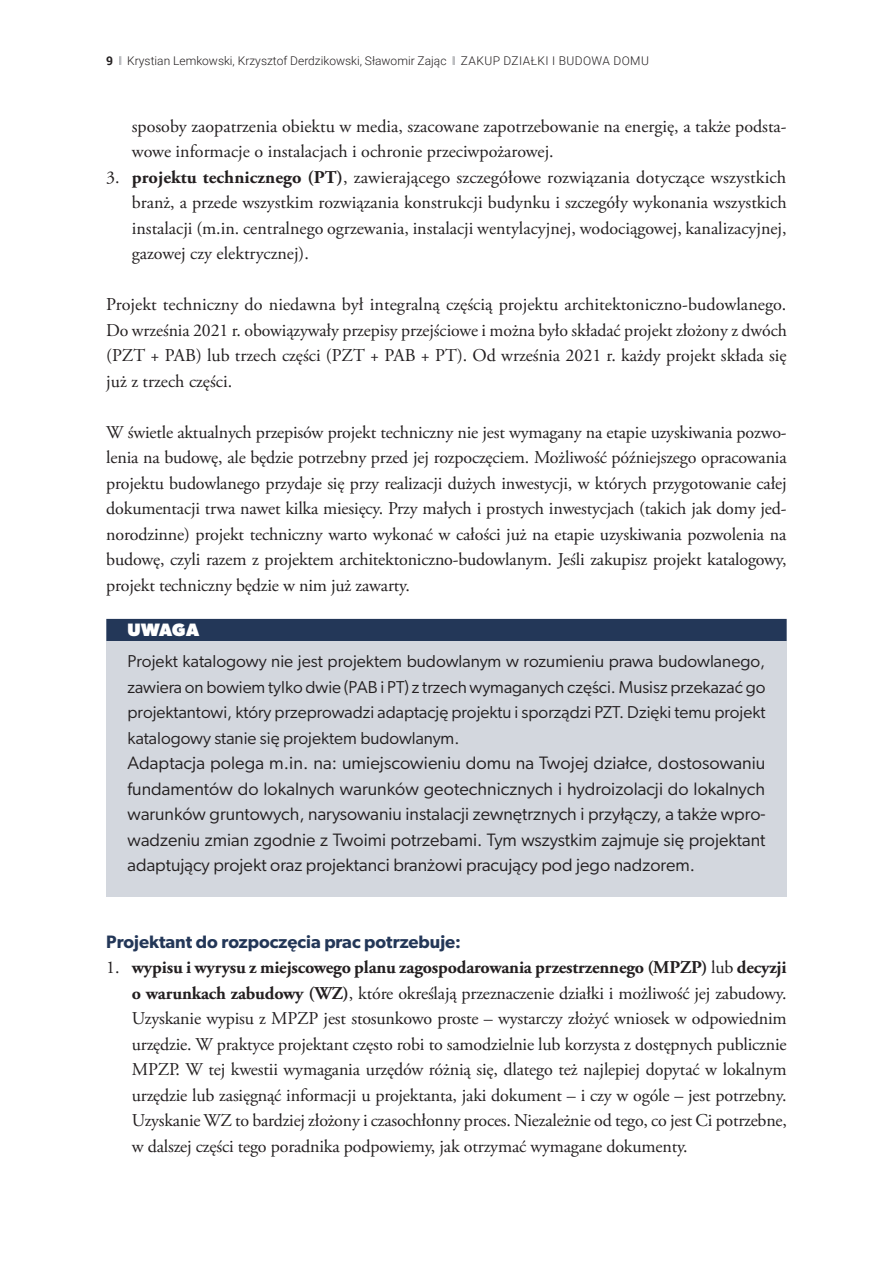
<style>
.page{position:relative;width:893px;height:1263px;background:#fff}
.page>*{position:absolute;margin:0;border:0;box-sizing:border-box;transform-origin:0 0}
.text{font:18px/25.5px "Adobe Garamond Pro";color:#231f20;text-align:justify}
.box_txt{font:18px/25.5px "Gibson";color:#231f20;text-align:justify}
.h4_tyt{font:600 18px "Gibson";color:#233758}
.box_tyt{font:800 18px "Gibson";letter-spacing:.015em;color:#fff}
.box_txt_sr{font:17.25px/25.5px "Gibson";color:#231f20;text-align:justify}
.t1{font:300 12px "Roboto";color:#231f20}
.s1{font-weight:700}
</style>
<div class="page">
<svg style="left:119px;top:56px;width:2px;height:9px"></svg>
<svg style="left:453px;top:56px;width:2px;height:9px"></svg>
<div style="left:106px;top:619px;width:681px;height:28px;background:#233758"></div>
<div style="left:106px;top:641px;width:681px;height:128px;background:#d3d7de"></div>
<div style="left:106px;top:742px;width:681px;height:154px;background:#d3d7de"></div>
<p class="t1" style="left:106px;top:52px;width:544px"><span class="s1">9</span> Krystian Lemkowski, Krzysztof Derdzikowski, Sławomir Zając ZAKUP DZIAŁKI I BUDOWA DOMU</p>
<p class="text" style="left:132px;top:114px;width:656px">sposoby zaopatrzenia obiektu w media, szacowane zapotrzebowanie na energię, a także podsta&shy;wowe informacje o instalacjach i ochronie przeciwpożarowej.</p>
<p class="text" style="left:132px;top:165px;width:656px;text-indent:-26px">3. <span class="s1">projektu technicznego (PT)</span>, zawierającego szczegółowe rozwiązania dotyczące wszystkich branż, a przede wszystkim rozwiązania konstrukcji budynku i szczegóły wykonania wszystkich instalacji (m.in. centralnego ogrzewania, instalacji wentylacyjnej, wodociągowej, kanalizacyjnej, gazowej czy elektrycznej).</p>
<p class="text" style="left:106px;top:292px;width:682px">Projekt techniczny do niedawna był integralną częścią projektu architektoniczno-budowlanego.<br>Do września 2021 r. obowiązywały przepisy przejściowe i można było składać projekt złożony z dwóch (PZT + PAB) lub trzech części (PZT + PAB + PT). Od września 2021 r. każdy projekt składa się już z trzech części.</p>
<p class="text" style="left:106px;top:420px;width:682px">W świetle aktualnych przepisów projekt techniczny nie jest wymagany na etapie uzyskiwania pozwo&shy;lenia na budowę, ale będzie potrzebny przed jej rozpoczęciem. Możliwość późniejszego opracowania projektu budowlanego przydaje się przy realizacji dużych inwestycji, w których przygotowanie całej dokumentacji trwa nawet kilka miesięcy. Przy małych i prostych inwestycjach (takich jak domy jed&shy;norodzinne) projekt techniczny warto wykonać w całości już na etapie uzyskiwania pozwolenia na budowę, czyli razem z projektem architektoniczno-budowlanym. Jeśli zakupisz projekt katalogowy, projekt techniczny będzie w nim już zawarty.</p>
<p class="box_tyt" style="left:128px;top:619px;width:73px">UWAGA</p>
<p class="box_txt_sr" style="left:128px;top:648px;width:639px">Projekt katalogowy nie jest projektem budowlanym w rozumieniu prawa budowlanego, zawiera on bowiem tylko dwie (PAB i PT) z trzech wymaganych części. Musisz przekazać go projektantowi, który przeprowadzi adaptację projektu i sporządzi PZT. Dzięki temu projekt katalogowy stanie się projektem budowlanym.</p>
<p class="box_txt" style="left:128px;top:750px;width:639px">Adaptacja polega m.in. na: umiejscowieniu domu na Twojej działce, dostosowaniu fundamentów do lokalnych warunków geotechnicznych i hydroizolacji do lokalnych warunków gruntowych, narysowaniu instalacji zewnętrznych i przyłączy, a także wpro&shy;wadzeniu zmian zgodnie z Twoimi potrzebami. Tym wszystkim zajmuje się projektant adaptujący projekt oraz projektanci branżowi pracujący pod jego nadzorem.</p>
<p class="h4_tyt" style="left:106px;top:931px;width:356px">Projektant do rozpoczęcia prac potrzebuje:</p>
<p class="text" style="left:132px;top:955px;width:657px;text-indent:-26px">1. <span class="s1">wypisu i wyrysu z miejscowego planu zagospodarowania przestrzennego (MPZP)</span> lub <span class="s1">decyzji o warunkach zabudowy (WZ)</span>, które określają przeznaczenie działki i możliwość jej zabudowy.<br>Uzyskanie wypisu z MPZP jest stosunkowo proste – wystarczy złożyć wniosek w odpowiednim urzędzie. W praktyce projektant często robi to samodzielnie lub korzysta z dostępnych publicznie MPZP. W tej kwestii wymagania urzędów różnią się, dlatego też najlepiej dopytać w lokalnym urzędzie lub zasięgnąć informacji u projektanta, jaki dokument – i czy w ogóle – jest potrzebny.<br>Uzyskanie WZ to bardziej złożony i czasochłonny proces. Niezależnie od tego, co jest Ci potrzebne, w dalszej części tego poradnika podpowiemy, jak otrzymać wymagane dokumenty.</p>
</div>
